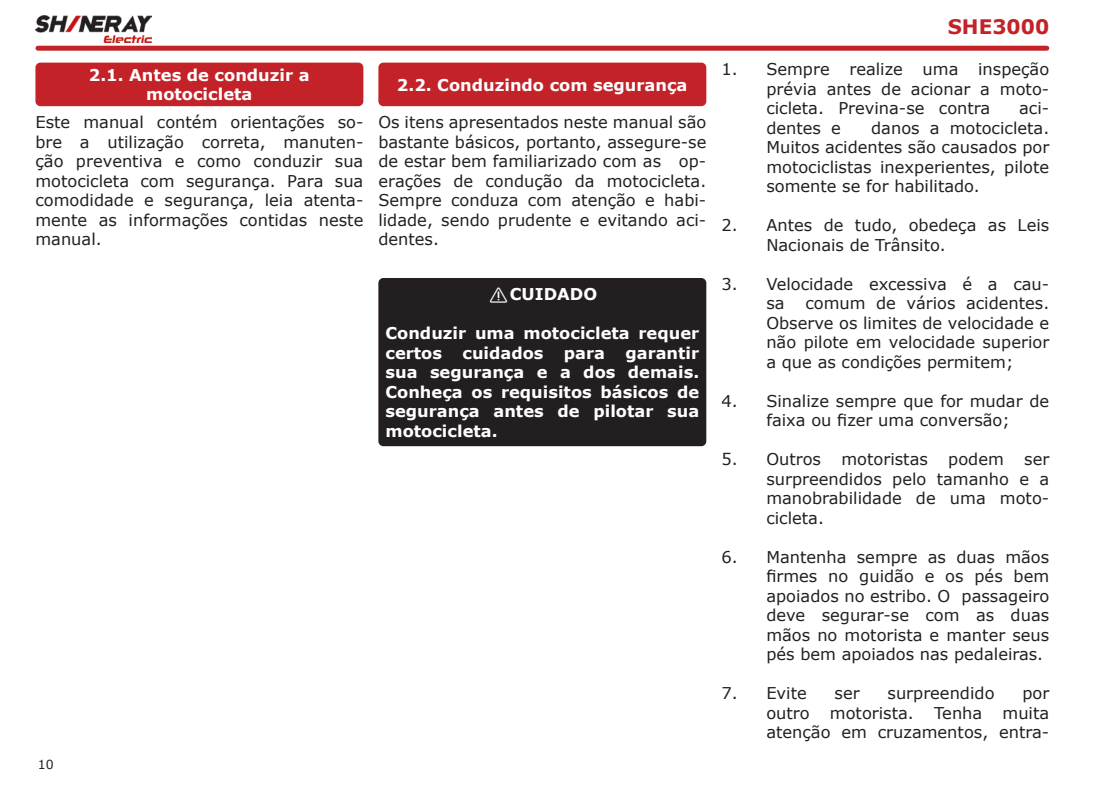
<style>
.page{position:relative;width:1106px;height:801px;background:#fff}
.page>*{position:absolute;margin:0;border:0;box-sizing:border-box;transform-origin:0 0}
.t1{font:700 20px "Verdana";color:#c32328}
.MANUAIS{font:16.25px/19.5px "Verdana";color:#231f20;text-align:justify}
.caixa_de_texto{font:700 16.25px/19.5px "Verdana";color:#fff}
.sub_título{font:700 16.25px/19.5px "Verdana";color:#fff;text-align:center}
.t2{font:12.5px "Verdana";color:#231f20}
</style>
<div class="page">
<img style="left:36px;top:16px;width:115px;height:26px">
<div style="left:38px;top:46px;width:1008px;height:5px;background:#c32328"></div>
<div style="left:35px;top:63px;width:328px;height:43px;background:#c32328;border-radius:5px"></div>
<div style="left:378px;top:63px;width:328px;height:43px;background:#c32328;border-radius:5px"></div>
<div style="left:378px;top:278px;width:328px;height:168px;background:#231f20;border-radius:5px"></div>
<p class="sub_título" style="left:89px;top:65px;width:222px">2.1. Antes de conduzir a motocicleta</p>
<p class="sub_título" style="left:397px;top:75px;width:292px">2.2. Conduzindo com segurança</p>
<p class="MANUAIS" style="left:35px;top:112px;width:329px">Este manual contém orientações so&shy;bre a utilização correta, manuten&shy;ção preventiva e como conduzir sua motocicleta com segurança. Para sua comodidade e segurança, leia atenta&shy;mente as informações contidas neste manual.</p>
<p class="MANUAIS" style="left:378px;top:112px;width:329px">Os itens apresentados neste manual são bastante básicos, portanto, assegure-se de estar bem familiarizado com as op&shy;erações de condução da motocicleta.<br>Sempre conduza com atenção e habi&shy;lidade, sendo prudente e evitando aci&shy;dentes.</p>
<p class="t2" style="left:38px;top:755px;width:17px">10</p>
<p class="caixa_de_texto" style="left:487px;top:284px;width:111px">⚠CUIDADO</p>
<p class="caixa_de_texto" style="left:385px;top:323px;width:315px">Conduzir uma motocicleta requer certos</p>
<p class="caixa_de_texto" style="left:385px;top:342px;width:315px;text-align:justify;text-indent:240px">garantir sua segurança e a dos demais.<br>Conheça os requisitos básicos de segurança antes de pilotar sua motocicleta.</p>
<p class="caixa_de_texto" style="left:462px;top:342px;width:83px">cuidados</p>
<p class="caixa_de_texto" style="left:564px;top:342px;width:43px">para</p>
<p class="t1" style="left:947px;top:13px;width:103px">SHE3000</p>
<p class="MANUAIS" style="left:766px;top:59px;width:284px;text-indent:-45px">1. Sempre realize uma inspeção prévia antes de acionar a moto&shy;cicleta. Previna-se contra</p>
<p class="MANUAIS" style="left:1019px;top:98px;width:32px">aci-</p>
<p class="MANUAIS" style="left:766px;top:118px;width:284px;text-indent:105px">danos a motocicleta.<br>Muitos acidentes são causados por motociclistas inexperientes, pilote somente se for habilitado.</p>
<p class="MANUAIS" style="left:766px;top:215px;width:284px;text-indent:-45px">2. Antes de tudo, obedeça as Leis<br>Nacionais de Trânsito.</p>
<p class="MANUAIS" style="left:766px;top:274px;width:284px;text-indent:-45px">3. Velocidade excessiva é a cau&shy;sa</p>
<p class="MANUAIS" style="left:766px;top:118px;width:76px">dentes e</p>
<p class="MANUAIS" style="left:766px;top:293px;width:284px;text-indent:39px">comum de vários acidentes.<br>Observe os limites de velocidade e não pilote em velocidade superior a que as condições permitem;</p>
<p class="MANUAIS" style="left:721px;top:391px;width:329px;text-align:center">4. Sinalize sempre que for mudar de faixa ou fizer uma conversão;</p>
<p class="MANUAIS" style="left:721px;top:449px;width:101px">5. Outros</p>
<p class="MANUAIS" style="left:841px;top:449px;width:88px">motoristas</p>
<p class="MANUAIS" style="left:766px;top:449px;width:284px;text-indent:182px">podem ser surpreendidos pelo tamanho e a manobrabilidade de uma moto&shy;cicleta.</p>
<p class="MANUAIS" style="left:766px;top:547px;width:284px;text-indent:-45px">6. Mantenha sempre as duas mãos firmes no guidão e os pés bem apoiados no estribo. O passageiro deve segurar-se com as duas mãos no motorista e manter seus pés bem apoiados nas pedaleiras.</p>
<p class="MANUAIS" style="left:721px;top:683px;width:87px">7. Evite</p>
<p class="MANUAIS" style="left:834px;top:683px;width:27px">ser</p>
<p class="MANUAIS" style="left:887px;top:683px;width:108px">surpreendido</p>
<p class="MANUAIS" style="left:766px;top:683px;width:284px;text-indent:256px">por outro motorista. Tenha muita atenção em cruzamentos, entra-</p>
</div>
